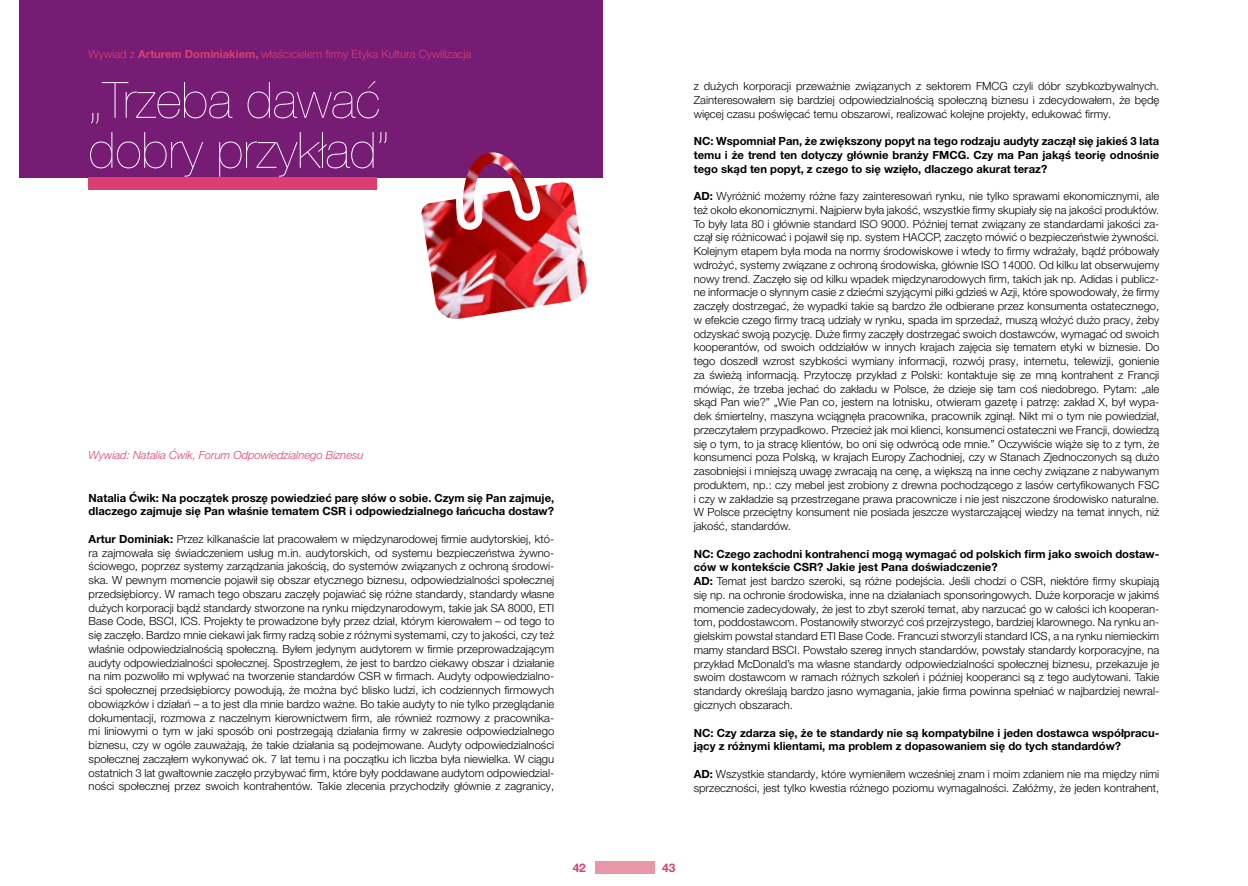
<style>
.page{position:relative;width:1248px;height:886px;background:#fff}
.page>*{position:absolute;margin:0;border:0;box-sizing:border-box;transform-origin:0 0}
.t1{font:200 50px/50px "Helvetica Neue LT Pro";color:#fff}
.t2{font:700 11.88px "Helvetica Neue LT Pro";color:#db3f71}
.t3{font:300 11.25px/13.8px "Helvetica Neue LT Pro";color:#000;text-align:justify}
.t4{font:700 11.25px/13.8px "Helvetica Neue LT Pro";color:#000}
.t5{font:300 11.25px "Helvetica Neue LT Pro";color:#db3f71}
.t6{font:italic 300 11.25px "Helvetica Neue LT Pro";color:#db3f71}
.s1{font-weight:700}
</style>
<div class="page">
<div style="left:595px;top:861px;width:60px;height:12px;background:#e997a8"></div>
<div style="left:19px;top:0;width:584px;height:177px;background:#761c75"></div>
<div style="left:89px;top:177px;width:287px;height:13px;background:#db3f71"></div>
<img style="left:421px;top:152px;width:167px;height:167px">
<p class="t5" style="left:89px;top:50px;width:384px">Wywiad z <span class="s1">Arturem Dominiakiem,</span> właścicielem firmy Etyka Kultura Cywilizacja</p>
<h1 class="t1" style="left:89px;top:81px;width:303px">„Trzeba dawać dobry przykład”</h1>
<p class="t6" style="left:89px;top:451px;width:276px">Wywiad: Natalia Ćwik, Forum Odpowiedzialnego Biznesu</p>
<p class="t4" style="left:89px;top:492px;width:467px">Natalia Ćwik: Na początek proszę powiedzieć parę słów o sobie. Czym się Pan zajmuje, dlaczego zajmuje się Pan właśnie tematem CSR i odpowiedzialnego łańcucha dostaw?</p>
<p class="t3" style="left:89px;top:533px;width:467px"><span class="s1">Artur Dominiak:</span> Przez kilkanaście lat pracowałem w międzynarodowej firmie audytorskiej, któ&shy;ra zajmowała się świadczeniem usług m.in. audytorskich, od systemu bezpieczeństwa żywno&shy;ściowego, poprzez systemy zarządzania jakością, do systemów związanych z ochroną środowi&shy;ska. W pewnym momencie pojawił się obszar etycznego biznesu, odpowiedzialności społecznej przedsiębiorcy. W ramach tego obszaru zaczęły pojawiać się różne standardy, standardy własne dużych korporacji bądź standardy stworzone na rynku międzynarodowym, takie jak SA 8000, ETI Base Code, BSCI, ICS. Projekty te prowadzone były przez dział, którym kierowałem – od tego to się zaczęło. Bardzo mnie ciekawi jak firmy radzą sobie z różnymi systemami, czy to jakości, czy też właśnie odpowiedzialnością społeczną. Byłem jedynym audytorem w firmie przeprowadzającym audyty odpowiedzialności społecznej. Spostrzegłem, że jest to bardzo ciekawy obszar i działanie na nim pozwoliło mi wpływać na tworzenie standardów CSR w firmach. Audyty odpowiedzialno&shy;ści społecznej przedsiębiorcy powodują, że można być blisko ludzi, ich codziennych firmowych obowiązków i działań – a to jest dla mnie bardzo ważne. Bo takie audyty to nie tylko przeglądanie dokumentacji, rozmowa z naczelnym kierownictwem firm, ale również rozmowy z pracownika&shy;mi liniowymi o tym w jaki sposób oni postrzegają działania firmy w zakresie odpowiedzialnego biznesu, czy w ogóle zauważają, że takie działania są podejmowane. Audyty odpowiedzialności społecznej zacząłem wykonywać ok. 7 lat temu i na początku ich liczba była niewielka. W ciągu ostatnich 3 lat gwałtownie zaczęło przybywać firm, które były poddawane audytom odpowiedzial&shy;ności społecznej przez swoich kontrahentów. Takie zlecenia przychodziły głównie z zagranicy,</p>
<p class="t3" style="left:693px;top:81px;width:467px">z dużych korporacji przeważnie związanych z sektorem FMCG czyli dóbr szybkozbywalnych.<br>Zainteresowałem się bardziej odpowiedzialnością społeczną biznesu i zdecydowałem, że będę więcej czasu poświęcać temu obszarowi, realizować kolejne projekty, edukować firmy.</p>
<p class="t4" style="left:693px;top:136px;width:467px;text-align:justify">NC: Wspomniał Pan, że zwiększony popyt na tego rodzaju audyty zaczął się jakieś 3 lata temu i że trend ten dotyczy głównie branży FMCG. Czy ma Pan jakąś teorię odnośnie tego skąd ten popyt, z czego to się wzięło, dlaczego akurat teraz?</p>
<p class="t3" style="left:693px;top:191px;width:467px"><span class="s1">AD:</span> Wyróżnić możemy różne fazy zainteresowań rynku, nie tylko sprawami ekonomicznymi, ale też około ekonomicznymi. Najpierw była jakość, wszystkie firmy skupiały się na jakości produktów.<br>To były lata 80 i głównie standard ISO 9000. Później temat związany ze standardami jakości za&shy;czął się różnicować i pojawił się np. system HACCP, zaczęto mówić o bezpieczeństwie żywności.<br>Kolejnym etapem była moda na normy środowiskowe i wtedy to firmy wdrażały, bądź próbowały wdrożyć, systemy związane z ochroną środowiska, głównie ISO 14000. Od kilku lat obserwujemy nowy trend. Zaczęło się od kilku wpadek międzynarodowych firm, takich jak np. Adidas i publicz&shy;ne informacje o słynnym casie z dziećmi szyjącymi piłki gdzieś w Azji, które spowodowały, że firmy zaczęły dostrzegać, że wypadki takie są bardzo źle odbierane przez konsumenta ostatecznego, w efekcie czego firmy tracą udziały w rynku, spada im sprzedaż, muszą włożyć dużo pracy, żeby odzyskać swoją pozycję. Duże firmy zaczęły dostrzegać swoich dostawców, wymagać od swoich kooperantów, od swoich oddziałów w innych krajach zajęcia się tematem etyki w biznesie. Do tego doszedł wzrost szybkości wymiany informacji, rozwój prasy, internetu, telewizji, gonienie za świeżą informacją. Przytoczę przykład z Polski: kontaktuje się ze mną kontrahent z Francji mówiąc, że trzeba jechać do zakładu w Polsce, że dzieje się tam coś niedobrego. Pytam: „ale skąd Pan wie?” „Wie Pan co, jestem na lotnisku, otwieram gazetę i patrzę: zakład X, był wypa&shy;dek śmiertelny, maszyna wciągnęła pracownika, pracownik zginął. Nikt mi o tym nie powiedział, przeczytałem przypadkowo. Przecież jak moi klienci, konsumenci ostateczni we Francji, dowiedzą się o tym, to ja stracę klientów, bo oni się odwrócą ode mnie.” Oczywiście wiąże się to z tym, że konsumenci poza Polską, w krajach Europy Zachodniej, czy w Stanach Zjednoczonych są dużo zasobniejsi i mniejszą uwagę zwracają na cenę, a większą na inne cechy związane z nabywanym produktem, np.: czy mebel jest zrobiony z drewna pochodzącego z lasów certyfikowanych FSC i czy w zakładzie są przestrzegane prawa pracownicze i nie jest niszczone środowisko naturalne.<br>W Polsce przeciętny konsument nie posiada jeszcze wystarczającej wiedzy na temat innych, niż jakość, standardów.</p>
<p class="t3" style="left:693px;top:548px;width:467px;text-align:left"><span class="s1">NC: Czego zachodni kontrahenci mogą wymagać od polskich firm jako swoich dostaw&shy;ców w kontekście CSR? Jakie jest Pana doświadczenie?<br>AD:</span> Temat jest bardzo szeroki, są różne podejścia. Jeśli chodzi o CSR, niektóre firmy skupiają się np. na ochronie środowiska, inne na działaniach sponsoringowych. Duże korporacje w jakimś momencie zadecydowały, że jest to zbyt szeroki temat, aby narzucać go w całości ich kooperan&shy;tom, poddostawcom. Postanowiły stworzyć coś przejrzystego, bardziej klarownego. Na rynku an&shy;gielskim powstał standard ETI Base Code. Francuzi stworzyli standard ICS, a na rynku niemieckim mamy standard BSCI. Powstało szereg innych standardów, powstały standardy korporacyjne, na przykład McDonald’s ma własne standardy odpowiedzialności społecznej biznesu, przekazuje je swoim dostawcom w ramach różnych szkoleń i później kooperanci są z tego audytowani. Takie standardy określają bardzo jasno wymagania, jakie firma powinna spełniać w najbardziej newral&shy;gicznych obszarach.</p>
<p class="t4" style="left:693px;top:727px;width:467px">NC: Czy zdarza się, że te standardy nie są kompatybilne i jeden dostawca współpracu&shy;jący z różnymi klientami, ma problem z dopasowaniem się do tych standardów?</p>
<p class="t3" style="left:693px;top:768px;width:467px"><span class="s1">AD:</span> Wszystkie standardy, które wymieniłem wcześniej znam i moim zdaniem nie ma między nimi sprzeczności, jest tylko kwestia różnego poziomu wymagalności. Załóżmy, że jeden kontrahent,</p>
<p class="t2" style="left:572px;top:863px;width:15px">42</p>
<p class="t2" style="left:662px;top:863px;width:15px">43</p>
</div>
